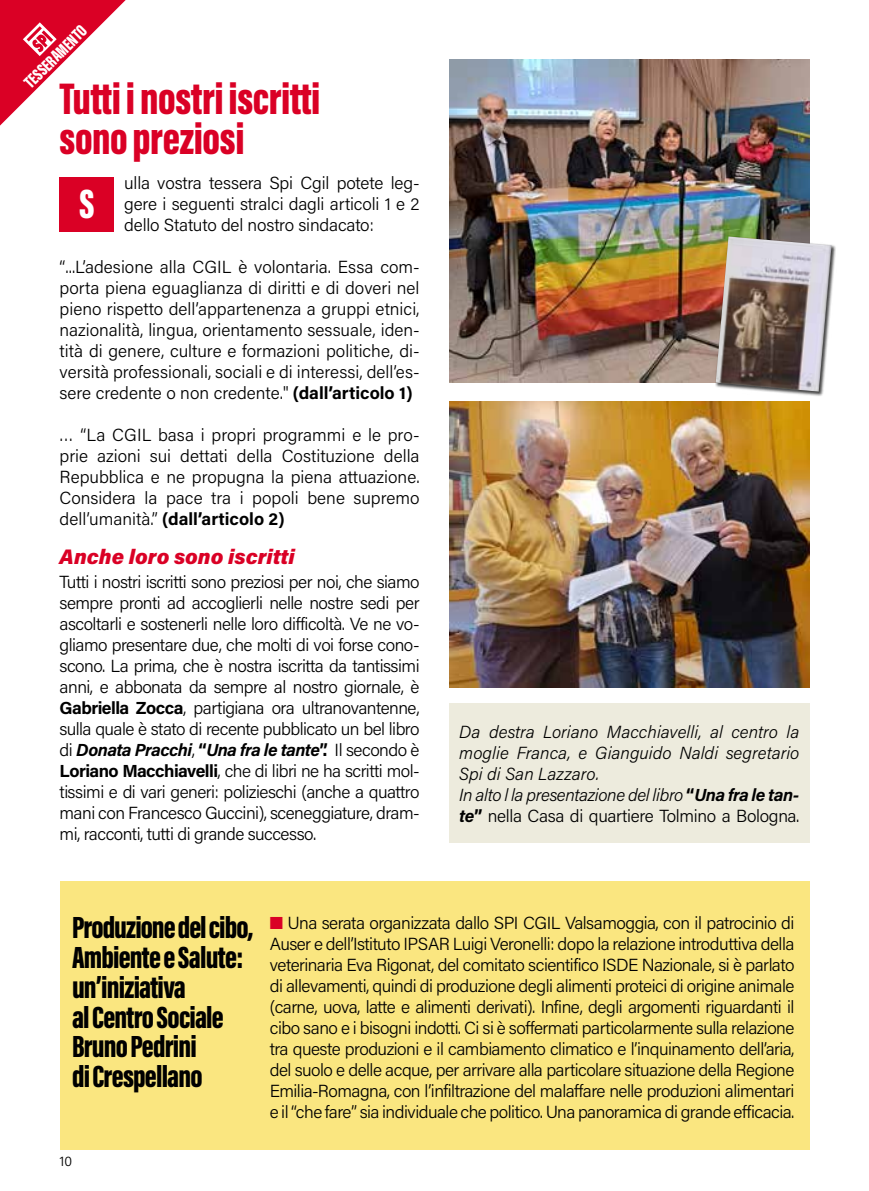
<style>
.page{position:relative;width:869px;height:1191px;background:#fff}
.page>*{position:absolute;margin:0;border:0;box-sizing:border-box;transform-origin:0 0}
.t1{font:900 45.5px/40.2px "Acumin Pro Extra Cond";letter-spacing:-.01em;color:#da0025}
.t2{font:900 42px "Acumin Pro Extra Cond";color:#fff}
.t3{font:900 31.5px/29.8px "Acumin Pro Extra Cond";letter-spacing:-.025em;color:#000}
.t4{font:italic 900 21px "Acumin Pro";color:#da0025}
.t5{font:300 17.5px/21px "Acumin Pro";letter-spacing:-.01em;color:#000;text-align:justify}
.t6{font:italic 300 17.5px/21px "Acumin Pro";color:#000}
.t7{font:900 17.5px "Acumin Pro Extra Cond";color:#fff}
.t8{font:300 14px "Acumin Pro";color:#000}
.s1{font-weight:700}
.s2{font-weight:700;font-style:italic}
.s3{font-weight:700;font-style:normal}
.s4{font-style:normal}
.s5{color:#da0025}
</style>
<div class="page">
<div style="left:60px;top:881px;width:749px;height:268px;background:#fae680"></div>
<svg style="left:0;top:0;width:126px;height:126px"></svg>
<div style="left:60px;top:177px;width:54px;height:55px;background:#da0025"></div>
<div style="left:449px;top:703px;width:360px;height:140px;background:#edebdd"></div>
<img style="left:449px;top:60px;width:360px;height:322px">
<div style="left:714px;top:236px;width:122px;height:160px;background:#000;opacity:.75"></div>
<img style="left:715px;top:236px;width:116px;height:155px">
<img style="left:449px;top:401px;width:360px;height:286px">
<p class="t7" style="left:19px;top:78px;width:82px;rotate:-45deg">TESSERAMENTO</p>
<h1 class="t1" style="left:60px;top:78px;width:262px">Tutti i nostri iscritti sono preziosi</h1>
<h2 class="t2" style="left:79px;top:178px;width:17px">S</h2>
<p class="t5" style="left:124px;top:172px;width:297px">ulla vostra tessera Spi Cgil potete leg&shy;gere i seguenti stralci dagli articoli 1 e 2 dello Statuto del nostro sindacato:</p>
<p class="t5" style="left:60px;top:256px;width:361px">“...L’adesione alla CGIL è volontaria. Essa com&shy;porta piena eguaglianza di diritti e di doveri nel pieno rispetto dell’appartenenza a gruppi etnici, nazionalità, lingua, orientamento sessuale, iden&shy;tità di genere, culture e formazioni politiche, di&shy;versità professionali, sociali e di interessi, dell’es&shy;sere credente o non credente." <span class="s1">(dall’articolo 1)</span></p>
<p class="t5" style="left:60px;top:424px;width:361px">… “La CGIL basa i propri programmi e le pro&shy;prie azioni sui dettati della Costituzione della Repubblica e ne propugna la piena attuazione.<br>Considera la pace tra i popoli bene supremo dell’umanità.” <span class="s1">(dall’articolo 2)</span></p>
<p class="t4" style="left:60px;top:541px;width:236px">Anche loro sono iscritti</p>
<p class="t5" style="left:60px;top:571px;width:361px">Tutti i nostri iscritti sono preziosi per noi, che siamo sempre pronti ad accoglierli nelle nostre sedi per ascoltarli e sostenerli nelle loro difficoltà. Ve ne vo&shy;gliamo presentare due, che molti di voi forse cono&shy;scono. La prima, che è nostra iscritta da tantissimi anni, e abbonata da sempre al nostro giornale, è <span class="s1">Gabriella Zocca</span>, partigiana ora ultranovantenne, sulla quale è stato di recente pubblicato un bel libro di <span class="s2">Donata Pracchi</span>, <span class="s1">“</span><span class="s2">Una fra le tante</span><span class="s1">”.</span> Il secondo è <span class="s1">Loriano Macchiavelli</span>, che di libri ne ha scritti mol&shy;tissimi e di vari generi: polizieschi (anche a quattro mani con Francesco Guccini), sceneggiature, dram&shy;mi, racconti, tutti di grande successo.</p>
<p class="t6" style="left:459px;top:720px;width:341px">Da destra Loriano Macchiavelli, al centro la moglie Franca, e Gianguido Naldi segretario Spi di San Lazzaro.<br>In alto l la presentazione del libro <span class="s3">“</span><span class="s1">Una fra le tan&shy;te</span><span class="s3">”</span> <span class="s4">nella Casa di quartiere Tolmino a Bologna.</span></p>
<h3 class="t3" style="left:72px;top:912px;width:183px">Produzione del cibo,<br>Ambiente e Salute: un’iniziativa<br>al Centro Sociale<br>Bruno Pedrini<br>di Crespellano</h3>
<p class="t8" style="left:60px;top:1151px;width:14px">10</p>
<p class="t5" style="left:270px;top:912px;width:526px"><span class="s5">■</span> Una serata organizzata dallo SPI CGIL Valsamoggia, con il patrocinio di Auser e dell’Istituto IPSAR Luigi Veronelli: dopo la relazione introduttiva della veterinaria Eva Rigonat, del comitato scientifico ISDE Nazionale, si è parlato di allevamenti, quindi di produzione degli alimenti proteici di origine animale (carne, uova, latte e alimenti derivati). Infine, degli argomenti riguardanti il cibo sano e i bisogni indotti. Ci si è soffermati particolarmente sulla relazione tra queste produzioni e il cambiamento climatico e l’inquinamento dell’aria, del suolo e delle acque, per arrivare alla particolare situazione della Regione Emilia-Romagna, con l’infiltrazione del malaffare nelle produzioni alimentari e il “che fare” sia individuale che politico. Una panoramica di grande efficacia.</p>
</div>
